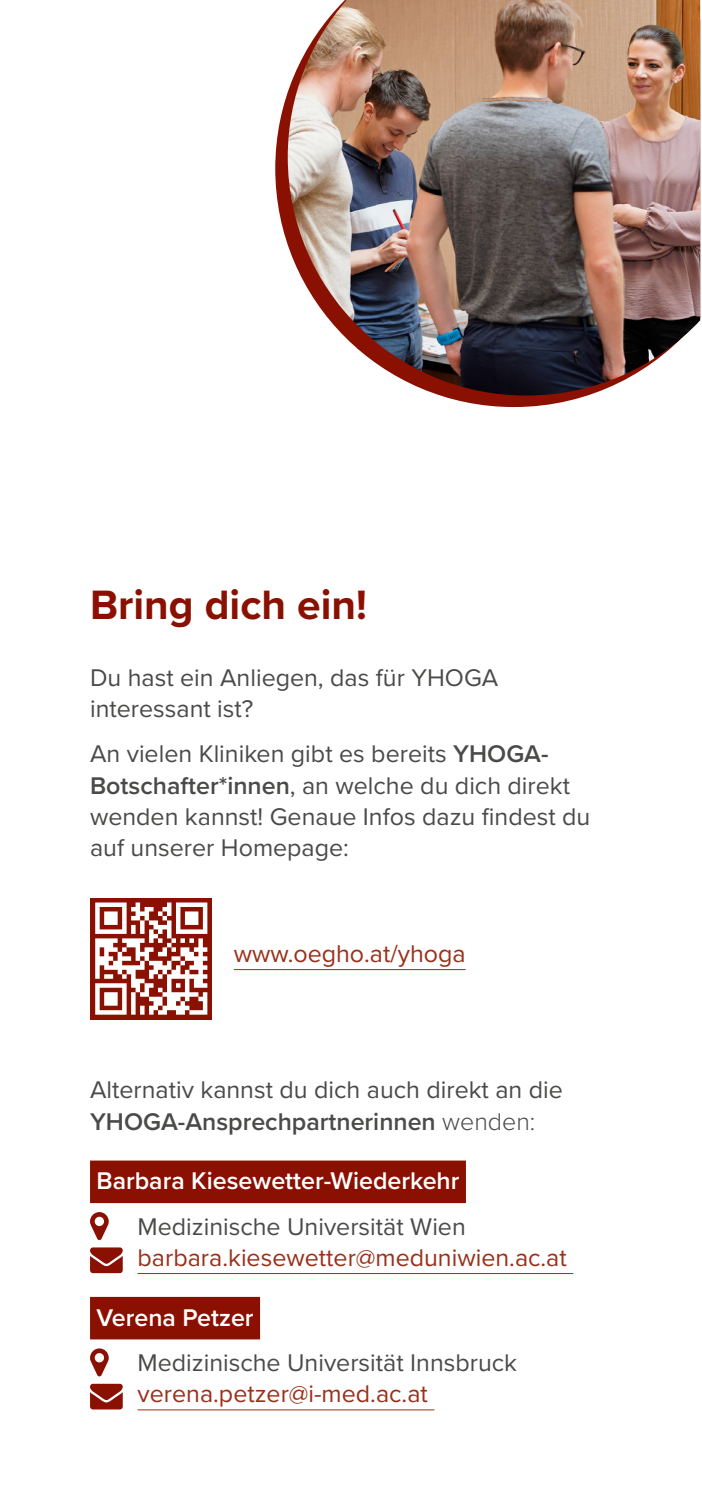
<style>
.page{position:relative;width:702px;height:1489px;background:#fff}
.page>*{position:absolute;margin:0;border:0;box-sizing:border-box;transform-origin:0 0}
.t1{font:700 42.5px "Proxima Nova";color:#8a1002}
.t2{font:25px/31.2px "Proxima Nova";color:#4a4a49}
.t3{font:25px "Proxima Nova";color:#9b2f19}
.t4{font:600 25px "Proxima Nova";color:#fff}
.s1{font-weight:600}
.s2{font-weight:300}
</style>
<div class="page">
<hr style="left:234px;top:969px;width:231px;height:1px;background:#9b2f19">
<div style="left:90px;top:1160px;width:376px;height:42px;background:#8a1002"></div>
<hr style="left:138px;top:1272px;width:435px;height:1px;background:#9b2f19">
<div style="left:90px;top:1296px;width:170px;height:43px;background:#8a1002"></div>
<hr style="left:138px;top:1409px;width:296px;height:1px;background:#9b2f19">
<svg style="left:90px;top:1212px;width:19px;height:27px"></svg>
<svg style="left:90px;top:1247px;width:33px;height:25px"></svg>
<svg style="left:90px;top:1348px;width:19px;height:28px"></svg>
<svg style="left:90px;top:1383px;width:33px;height:26px"></svg>
<div style="left:91px;top:898px;width:121px;height:121px;background:#8a1002"></div>
<svg style="left:95px;top:902px;width:112px;height:112px"></svg>
<svg style="left:275px;top:91px;width:314px;height:316px"></svg>
<img style="left:288px;top:0;width:412px;height:395px">
<h1 class="t1" style="left:90px;top:573px;width:278px">Bring dich ein!</h1>
<p class="t2" style="left:90px;top:660px;width:409px">Du hast ein Anliegen, das für YHOGA interessant ist?</p>
<p class="t2" style="left:90px;top:737px;width:502px">An vielen Kliniken gibt es bereits <span class="s1">YHOGA-Botschafter*innen</span>, an welche du dich direkt wenden kannst! Genaue Infos dazu findest du auf unserer Homepage:</p>
<p class="t3" style="left:234px;top:935px;width:233px">www.oegho.at/yhoga</p>
<p class="t2" style="left:90px;top:1073px;width:474px">Alternativ kannst du dich auch direkt an die<br><span class="s1">YHOGA-Ansprechpartnerinnen</span> <span class="s2">wenden:</span></p>
<p class="t4" style="left:96px;top:1162px;width:364px">Barbara Kiesewetter-Wiederkehr</p>
<p class="t2" style="left:137px;top:1209px;width:330px">Medizinische Universität Wien</p>
<p class="t3" style="left:138px;top:1238px;width:431px">barbara.kiesewetter@meduniwien.ac.at</p>
<p class="t4" style="left:96px;top:1298px;width:159px">Verena Petzer</p>
<p class="t2" style="left:137px;top:1345px;width:381px">Medizinische Universität Innsbruck</p>
<p class="t3" style="left:138px;top:1375px;width:292px">verena.petzer@i-med.ac.at</p>
</div>
